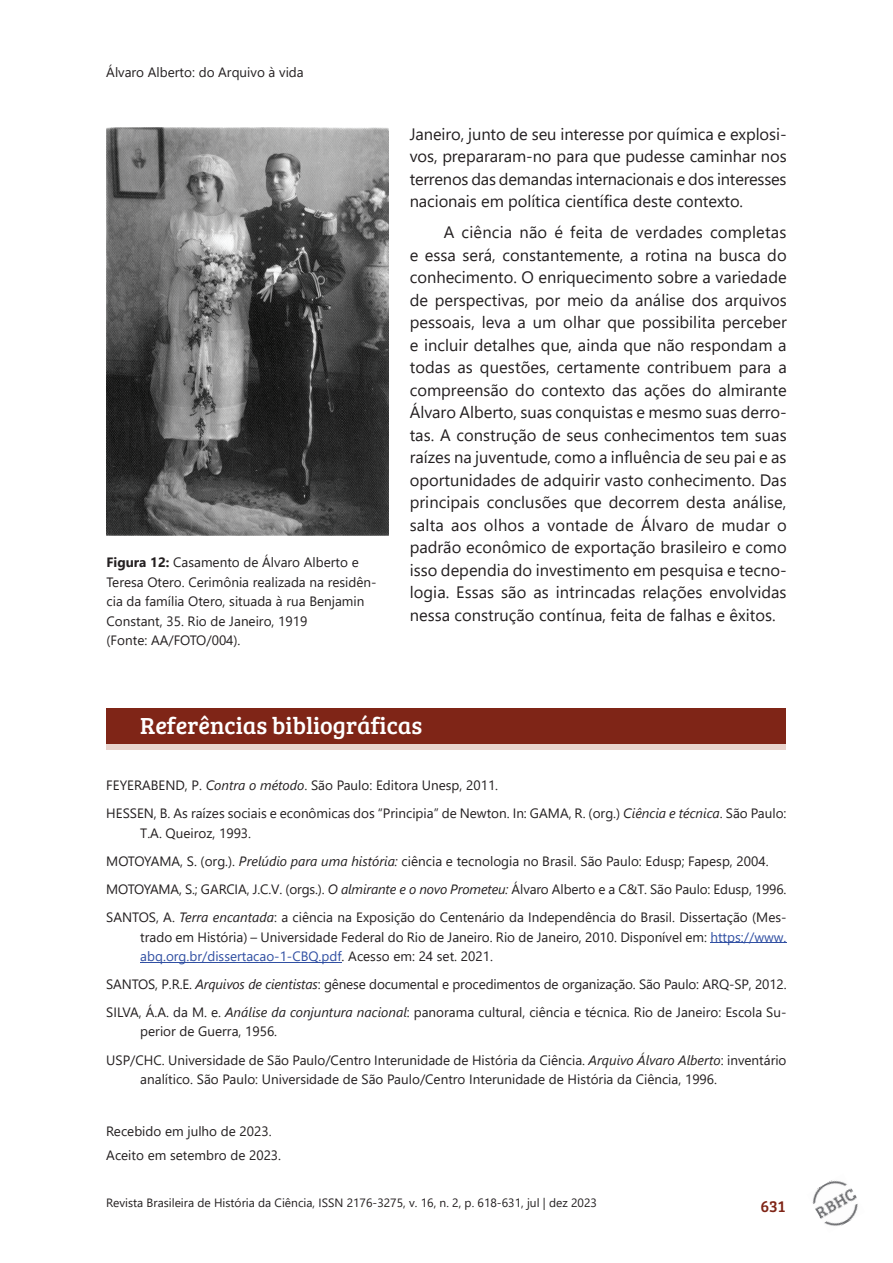
<style>
.page{position:relative;width:893px;height:1263px;background:#fff}
.page>*{position:absolute;margin:0;border:0;box-sizing:border-box;transform-origin:0 0}
.t1{font:24px "Bree Serif";color:#fff}
.t2{font:16.5px/22.5px "Segoe UI";letter-spacing:-.005em;color:#231f20;text-align:justify}
.t3{font:16.5px "Bree Serif";color:#7f2517}
.t4{font:13.5px/28px "Segoe UI";color:#231f20}
.t5{font:12px "Segoe UI";color:#231f20}
.s1{font-weight:700}
.s2{font-style:italic}
.s3{color:#304fa2}
</style>
<div class="page">
<img style="left:812px;top:1180px;width:46px;height:46px">
<div style="left:106px;top:717px;width:680px;height:33px;background:#e9d4cd"></div>
<div style="left:107px;top:708px;width:679px;height:36px;background:#7f2517"></div>
<hr style="left:710px;top:942px;width:76px;height:1px;background:#304fa2">
<hr style="left:140px;top:962px;width:202px;height:1px;background:#304fa2">
<img style="left:107px;top:128px;width:281px;height:407px">
<p class="t4" style="left:106px;top:57px;width:199px">Álvaro Alberto: do Arquivo à vida</p>
<p class="t4" style="left:107px;top:551px;width:271px;line-height:19.5px"><span class="s1">Figura 12:</span> Casamento de Álvaro Alberto e Teresa Otero. Cerimônia realizada na residên&shy;cia da família Otero, situada à rua Benjamin Constant, 35. Rio de Janeiro, 1919<br>(Fonte: AA/FOTO/004).</p>
<p class="t2" style="left:410px;top:121px;width:379px">Janeiro, junto de seu interesse por química e explosi&shy;vos, prepararam-no para que pudesse caminhar nos terrenos das demandas internacionais e dos interesses nacionais em política científica deste contexto.</p>
<p class="t2" style="left:410px;top:219px;width:379px;text-indent:34px">A ciência não é feita de verdades completas e essa será, constantemente, a rotina na busca do conhecimento. O enriquecimento sobre a variedade de perspectivas, por meio da análise dos arquivos pessoais, leva a um olhar que possibilita perceber e incluir detalhes que, ainda que não respondam a todas as questões, certamente contribuem para a compreensão do contexto das ações do almirante Álvaro Alberto, suas conquistas e mesmo suas derro&shy;tas. A construção de seus conhecimentos tem suas raízes na juventude, como a influência de seu pai e as oportunidades de adquirir vasto conhecimento. Das principais conclusões que decorrem desta análise, salta aos olhos a vontade de Álvaro de mudar o padrão econômico de exportação brasileiro e como isso dependia do investimento em pesquisa e tecno&shy;logia. Essas são as intrincadas relações envolvidas nessa construção contínua, feita de falhas e êxitos.</p>
<h1 class="t1" style="left:140px;top:709px;width:284px">Referências bibliográficas</h1>
<p class="t4" style="left:106px;top:770px;width:682px">FEYERABEND, P. <span class="s2">Contra o método</span>. São Paulo: Editora Unesp, 2011.<br>HESSEN, B. As raízes sociais e econômicas dos “Principia” de Newton. In: GAMA, R. (org.) <span class="s2">Ciência e técnica</span>. São Paulo:</p>
<p class="t4" style="left:106px;top:818px;width:682px;text-indent:34px">T.A. Queiroz, 1993.<br>MOTOYAMA, S. (org.). <span class="s2">Prelúdio para uma história:</span> ciência e tecnologia no Brasil. São Paulo: Edusp; Fapesp, 2004.<br>MOTOYAMA, S.; GARCIA, J.C.V. (orgs.). <span class="s2">O almirante e o novo Prometeu:</span> Álvaro Alberto e a C&amp;T. São Paulo: Edusp, 1996.<br>SANTOS, A. <span class="s2">Terra encantada</span>: a ciência na Exposição do Centenário da Independência do Brasil. Dissertação (Mes-</p>
<p class="t4" style="left:140px;top:926px;width:648px;line-height:19.5px">trado em História) – Universidade Federal do Rio de Janeiro. Rio de Janeiro, 2010. Disponível em: <span class="s3">https://www. abq.org.br/dissertacao-1-CBQ.pdf</span>. Acesso em: 24 set. 2021.</p>
<p class="t4" style="left:106px;top:969px;width:682px">SANTOS, P.R.E. <span class="s2">Arquivos de cientistas</span>: gênese documental e procedimentos de organização. São Paulo: ARQ-SP, 2012.<br>SILVA, Á.A. da M. e. <span class="s2">Análise da conjuntura nacional</span>: panorama cultural, ciência e técnica. Rio de Janeiro: Escola Su-</p>
<p class="t4" style="left:106px;top:1016px;width:682px;text-indent:34px">perior de Guerra, 1956.<br>USP/CHC. Universidade de São Paulo/Centro Interunidade de História da Ciência. <span class="s2">Arquivo Álvaro Alberto</span>: inventário</p>
<p class="t4" style="left:140px;top:1064px;width:578px">analítico. São Paulo: Universidade de São Paulo/Centro Interunidade de História da Ciência, 1996.</p>
<p class="t4" style="left:106px;top:1118px;width:176px;line-height:23.7px">Recebido em julho de 2023.<br>Aceito em setembro de 2023.</p>
<p class="t5" style="left:106px;top:1192px;width:492px">Revista Brasileira de História da Ciência, ISSN 2176-3275, v. 16, n. 2, p. 618-631, jul | dez 2023</p>
<p class="t3" style="left:760px;top:1194px;width:26px">631</p>
</div>
